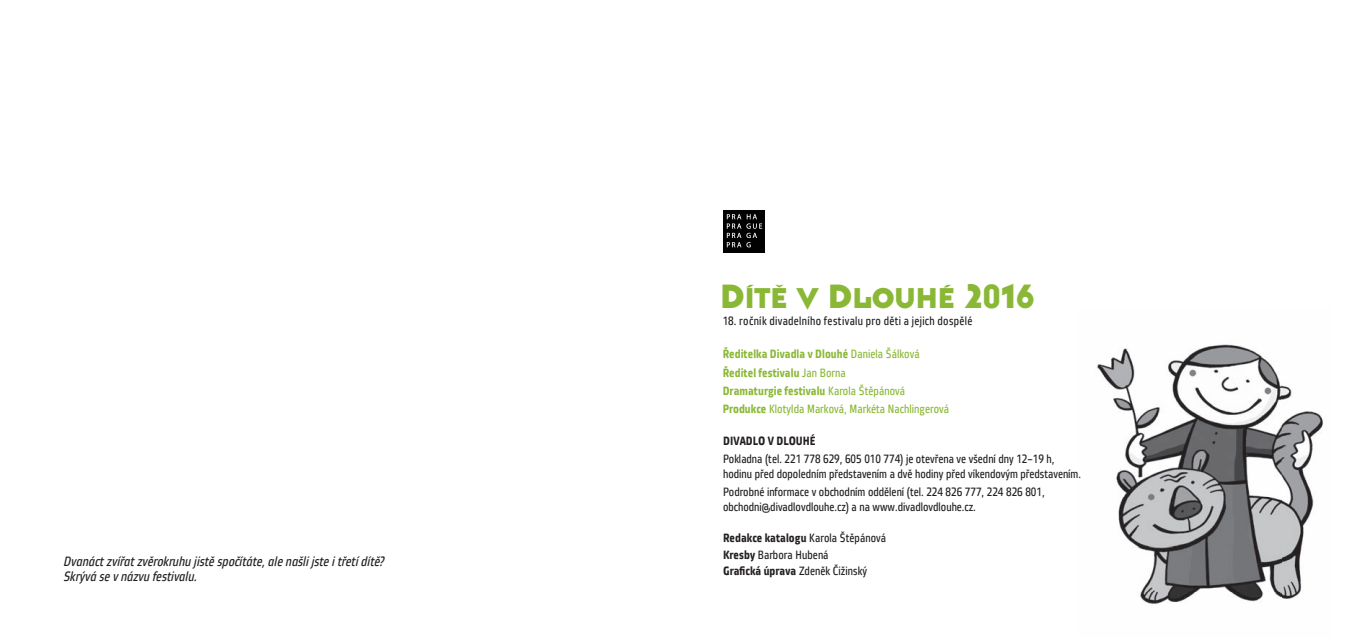
<style>
.page{position:relative;width:1361px;height:638px;background:#fff}
.page>*{position:absolute;margin:0;border:0;box-sizing:border-box;transform-origin:0 0}
.t1{font:900 33px "Bahnhof";letter-spacing:.005em;color:#8ab836}
.t2{font:italic 13.5px/15px "Vida 22 Pro";letter-spacing:.01em;color:#231f20}
.t3{font:12px/14.4px "Vida 22 Pro";color:#231f20}
.t4{font:12px/18.1px "Vida 22 Pro";letter-spacing:.005em;color:#8ab836}
.t5{font:12px "Vida 22 Pro";letter-spacing:.025em;color:#231f20}
.t6{font:700 12px "Vida 22 Pro";letter-spacing:.005em;color:#231f20}
.s1{font-weight:700}
</style>
<div class="page">
<div style="left:722px;top:210px;width:21px;height:42px;background:#010101"></div>
<div style="left:744px;top:210px;width:21px;height:42px;background:#010101"></div>
<svg style="left:727px;top:214px;width:35px;height:33px"></svg>
<img style="left:1097px;top:344px;width:226px;height:261px">
<p class="t2" style="left:64px;top:554px;width:322px">Dvanáct zvířat zvěrokruhu jistě spočítáte, ale našli jste i třetí dítě?<br>Skrývá se v názvu festivalu.</p>
<h1 class="t1" style="left:720px;top:279px;width:315px">Dítě v Dlouhé 2016</h1>
<p class="t5" style="left:722px;top:317px;width:251px">18. ročník divadelního festivalu pro děti a jejich dospělé</p>
<p class="t4" style="left:722px;top:346px;width:228px"><span class="s1">Ředitelka Divadla v Dlouhé</span> Daniela Šálková <span class="s1">Ředitel festivalu</span> Jan Borna<br><span class="s1">Dramaturgie festivalu</span> Karola Štěpánová <span class="s1">Produkce</span> Klotylda Marková, Markéta Nachlingerová</p>
<p class="t6" style="left:723px;top:436px;width:94px">DIVADLO V DLOUHÉ</p>
<p class="t3" style="left:723px;top:453px;width:359px">Pokladna (tel. 221 778 629, 605 010 774) je otevřena ve všední dny 12–19 h, hodinu před dopo ledním představením a dvě hodiny před víkendovým představením.</p>
<p class="t3" style="left:723px;top:486px;width:323px">Podrobné informace v obchodním oddělení (tel. 224 826 777, 224 826 801, obchodni@divadlovdlouhe.cz) a na www.divadlovdlouhe.cz.</p>
<p class="t3" style="left:723px;top:531px;width:165px;line-height:16.5px"><span class="s1">Redakce katalogu</span> Karola Štěpánová<br><span class="s1">Kresby</span> Barbora Hubená<br><span class="s1">Grafická úprava</span> Zdeněk Čižinský</p>
</div>
